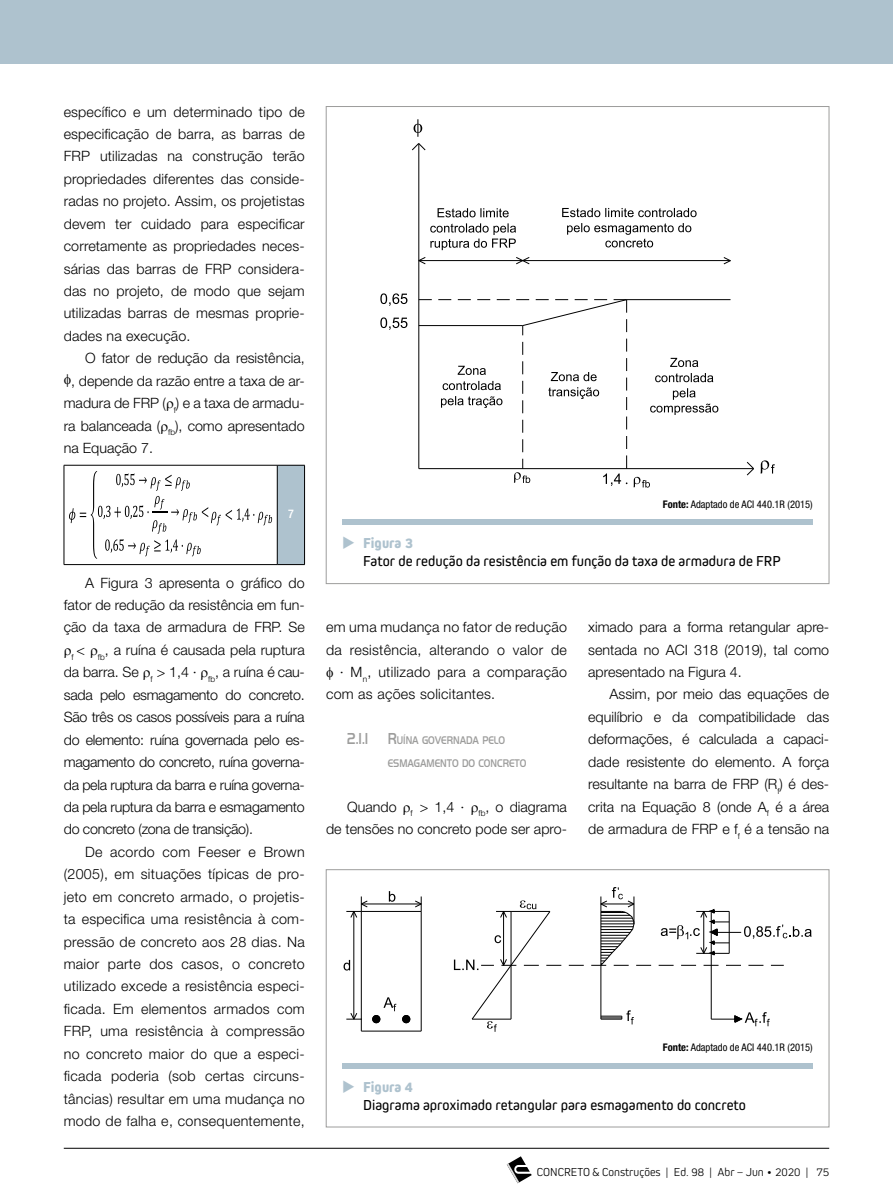
<style>
.page{position:relative;width:893px;height:1191px;background:#fff}
.page>*{position:absolute;margin:0;border:0;box-sizing:border-box;transform-origin:0 0}
.t1{font:15px/18px "Kiro";color:#000}
.t2{font:300 14.25px/22.5px "Helvetica Neue LT Std";color:#000;text-align:justify}
.t3{font:300 14.25px "Helvetica Neue LT Std";letter-spacing:.02em;color:#000}
.t4{font:300 14.25px "Helvetica Neue LT Std";letter-spacing:-.02em;color:#000}
.t5{font:300 12px "Kiro";color:#000}
.t6{font:500 condensed 12px "Helvetica Neue LT Std";color:#fff}
.t7{font:500 11.55px/22.4px "Handel Got D";color:#9d9d9c;scale:.8 1}
.t8{font:condensed 10.5px "Helvetica Neue LT Std";color:#000}
.s1{font-weight:700}
.s2{color:#aec2ce}
.s3{font-weight:800;color:#aec2ce}
.s4{font-size:16.5px}
</style>
<div class="page">
<svg style="left:507px;top:1156px;width:25px;height:27px"></svg>
<hr style="left:64px;top:1148px;width:765px;height:1px;background:#000">
<div style="left:0;top:0;width:893px;height:64px;background:#aec2ce"></div>
<hr style="left:64px;top:465px;width:213px;height:1px;background:#000">
<hr style="left:64px;top:465px;width:1px;height:99px;background:#000">
<hr style="left:64px;top:564px;width:213px;height:1px;background:#000">
<svg style="left:69px;top:465px;width:236px;height:100px"></svg>
<div style="left:326px;top:106px;width:503px;height:478px;background:#fff;border:1px solid #9d9d9c"></div>
<div style="left:342px;top:519px;width:471px;height:6px;background:#aec2ce"></div>
<hr style="left:419px;top:144px;width:1px;height:324px;background:#000">
<hr style="left:419px;top:468px;width:335px;height:1px;background:#000">
<svg style="left:412px;top:143px;width:14px;height:7px"></svg>
<svg style="left:747px;top:462px;width:7px;height:13px"></svg>
<hr style="left:419px;top:325px;width:104px;height:1px;background:#000">
<hr style="left:627px;top:299px;width:103px;height:1px;background:#000">
<svg style="left:419px;top:299px;width:13px;height:1px"></svg>
<svg style="left:414px;top:119px;width:8px;height:18px"></svg>
<svg style="left:760px;top:460px;width:15px;height:13px"></svg>
<svg style="left:380px;top:317px;width:27px;height:13px"></svg>
<svg style="left:380px;top:293px;width:27px;height:13px"></svg>
<svg style="left:438px;top:299px;width:280px;height:188px"></svg>
<svg style="left:438px;top:208px;width:71px;height:9px"></svg>
<svg style="left:430px;top:223px;width:86px;height:27px"></svg>
<svg style="left:562px;top:208px;width:135px;height:9px"></svg>
<svg style="left:567px;top:223px;width:124px;height:24px"></svg>
<hr style="left:419px;top:260px;width:311px;height:1px;background:#000">
<svg style="left:418px;top:257px;width:8px;height:7px"></svg>
<svg style="left:516px;top:257px;width:14px;height:7px"></svg>
<svg style="left:723px;top:257px;width:8px;height:7px"></svg>
<div style="left:326px;top:869px;width:503px;height:258px;background:#fff;border:1px solid #9d9d9c"></div>
<div style="left:342px;top:1063px;width:471px;height:5px;background:#aec2ce"></div>
<hr style="left:361px;top:911px;width:1px;height:120px;background:#000">
<hr style="left:361px;top:1030px;width:60px;height:1px;background:#000">
<hr style="left:421px;top:911px;width:1px;height:120px;background:#000">
<hr style="left:361px;top:911px;width:60px;height:1px;background:#000">
<svg style="left:372px;top:997px;width:24px;height:26px"></svg>
<svg style="left:402px;top:1015px;width:8px;height:8px"></svg>
<svg style="left:389px;top:891px;width:6px;height:10px"></svg>
<svg style="left:344px;top:960px;width:6px;height:10px"></svg>
<hr style="left:361px;top:903px;width:60px;height:1px;background:#000">
<svg style="left:415px;top:896px;width:7px;height:15px"></svg>
<hr style="left:354px;top:911px;width:1px;height:108px;background:#000">
<svg style="left:346px;top:896px;width:22px;height:21px"></svg>
<svg style="left:346px;top:1012px;width:16px;height:8px"></svg>
<svg style="left:569px;top:965px;width:15px;height:1px"></svg>
<svg style="left:659px;top:965px;width:15px;height:1px"></svg>
<svg style="left:681px;top:965px;width:15px;height:1px"></svg>
<svg style="left:704px;top:965px;width:14px;height:1px"></svg>
<svg style="left:726px;top:965px;width:15px;height:1px"></svg>
<svg style="left:748px;top:965px;width:15px;height:1px"></svg>
<svg style="left:771px;top:965px;width:13px;height:1px"></svg>
<svg style="left:454px;top:900px;width:107px;height:131px"></svg>
<hr style="left:601px;top:911px;width:1px;height:108px;background:#000">
<svg style="left:601px;top:1010px;width:33px;height:14px"></svg>
<hr style="left:711px;top:911px;width:1px;height:108px;background:#000">
<hr style="left:711px;top:1019px;width:30px;height:1px;background:#000">
<svg style="left:734px;top:1012px;width:36px;height:14px"></svg>
<hr style="left:729px;top:911px;width:1px;height:42px;background:#000">
<hr style="left:711px;top:932px;width:30px;height:1px;background:#000">
<svg style="left:744px;top:924px;width:68px;height:14px"></svg>
<svg style="left:661px;top:908px;width:68px;height:47px"></svg>
<svg style="left:591px;top:887px;width:60px;height:79px"></svg>
<p class="t2" style="left:64px;top:100px;width:242px">específico e um determinado tipo de especificação de barra, as barras de FRP utilizadas na construção terão propriedades diferentes das conside&shy;radas no projeto. Assim, os projetistas devem ter cuidado para especificar corretamente as propriedades neces&shy;sárias das barras de FRP considera&shy;das no projeto, de modo que sejam utilizadas barras de mesmas proprie&shy;dades na execução.</p>
<p class="t2" style="left:85px;top:347px;width:221px">O fator de redução da resistência,</p>
<p class="t2" style="left:71px;top:369px;width:235px">, depende da razão entre a taxa de ar-</p>
<p class="t2" style="left:64px;top:391px;width:242px">madura de FRP ( <sub>f</sub>) e a taxa de armadu-</p>
<p class="t2" style="left:64px;top:414px;width:242px">ra balanceada ( <sub>fb</sub>), como apresentado</p>
<p class="t2" style="left:64px;top:436px;width:91px">na Equação 7.</p>
<p class="t6" style="left:288px;top:506px;width:7px">7</p>
<p class="t2" style="left:85px;top:571px;width:221px">A Figura 3 apresenta o gráfico do</p>
<p class="t2" style="left:64px;top:593px;width:242px">fator de redução da resistência em fun-</p>
<p class="t2" style="left:64px;top:616px;width:242px">ção da taxa de armadura de FRP. Se</p>
<p class="t2" style="left:72px;top:638px;width:235px"><sub>f</sub> &lt; <sub>fb</sub>, a ruína é causada pela ruptura</p>
<p class="t2" style="left:64px;top:660px;width:242px">da barra. Se <sub>f</sub> &gt; 1,4 · <sub>fb</sub>, a ruína é cau-</p>
<p class="t4" style="left:64px;top:686px;width:242px">sada pelo esmagamento do concreto.</p>
<p class="t4" style="left:64px;top:708px;width:242px">São três os casos possíveis para a ruína</p>
<p class="t4" style="left:64px;top:731px;width:242px">do elemento: ruína governada pelo es-</p>
<p class="t4" style="left:64px;top:753px;width:242px">magamento do concreto, ruína governa-</p>
<p class="t4" style="left:64px;top:775px;width:242px">da pela ruptura da barra e ruína governa-</p>
<p class="t4" style="left:64px;top:798px;width:242px">da pela ruptura da barra e esmagamento</p>
<p class="t4" style="left:64px;top:820px;width:191px">do concreto (zona de transição).</p>
<p class="t3" style="left:85px;top:843px;width:221px">De acordo com Feeser e Brown</p>
<p class="t3" style="left:64px;top:865px;width:242px">(2005), em situações típicas de pro-</p>
<p class="t3" style="left:64px;top:888px;width:242px">jeto em concreto armado, o projetis-</p>
<p class="t3" style="left:64px;top:910px;width:242px">ta especifica uma resistência à com-</p>
<p class="t3" style="left:64px;top:932px;width:242px">pressão de concreto aos 28 dias. Na</p>
<p class="t3" style="left:64px;top:955px;width:242px">maior parte dos casos, o concreto</p>
<p class="t3" style="left:64px;top:977px;width:242px">utilizado excede a resistência especi-</p>
<p class="t3" style="left:64px;top:1000px;width:242px">ficada. Em elementos armados com</p>
<p class="t3" style="left:64px;top:1022px;width:242px">FRP, uma resistência à compressão</p>
<p class="t3" style="left:64px;top:1045px;width:242px">no concreto maior do que a especi-</p>
<p class="t3" style="left:64px;top:1067px;width:242px">ficada poderia (sob certas circuns-</p>
<p class="t3" style="left:64px;top:1089px;width:242px">tâncias) resultar em uma mudança no</p>
<p class="t3" style="left:64px;top:1112px;width:242px">modo de falha e, consequentemente,</p>
<p class="t8" style="left:663px;top:498px;width:151px"><span class="s1">Fonte:</span> Adaptado de ACI 440.1R (2015)</p>
<p class="t1" style="left:363px;top:534px;width:419px;text-indent:-21px"><span class="s2">◆</span> <span class="s3">Figura 3<br></span>Fator de redução da resistência em função da taxa de armadura de FRP</p>
<p class="t3" style="left:326px;top:618px;width:242px">em uma mudança no fator de redução</p>
<p class="t3" style="left:326px;top:641px;width:242px">da resistência, alterando o valor de</p>
<p class="t3" style="left:340px;top:663px;width:229px">· M<sub>n</sub>, utilizado para a comparação</p>
<p class="t3" style="left:326px;top:685px;width:171px">com as ações solicitantes.</p>
<p class="t7" style="left:388px;top:729px;width:174px;text-indent:-40px"><span class="s4">2.1.1 R</span> UÍNA GOVERNADA PELO<br>ESMAGAMENTO DO CONCRETO</p>
<p class="t2" style="left:347px;top:795px;width:67px">Quando <sub>f</sub></p>
<p class="t2" style="left:326px;top:795px;width:242px;text-align:right">&gt; 1,4 · <sub>fb</sub>, o diagrama<br>de tensões no concreto pode ser apro-</p>
<p class="t2" style="left:588px;top:615px;width:242px">ximado para a forma retangular apre&shy;sentada no ACI 318 (2019), tal como apresentado na Figura 4.</p>
<p class="t2" style="left:588px;top:683px;width:242px;text-indent:21px">Assim, por meio das equações de equilíbrio e da compatibilidade das deformações, é calculada a capaci&shy;dade resistente do elemento. A força resultante na barra de FRP (R<sub>f</sub>) é des&shy;crita na Equação 8 (onde A<sub>f</sub> é a área de armadura de FRP e f<sub>f</sub> é a tensão na</p>
<p class="t8" style="left:663px;top:1041px;width:151px"><span class="s1">Fonte:</span> Adaptado de ACI 440.1R (2015)</p>
<p class="t1" style="left:363px;top:1077px;width:384px;text-indent:-21px"><span class="s2">◆</span> <span class="s3">Figura 4<br></span>Diagrama aproximado retangular para esmagamento do concreto</p>
<p class="t5" style="left:537px;top:1164px;width:294px">CONCRETO &amp; Construções | Ed. 98 | Abr – Jun • 2020 | 75</p>
</div>
